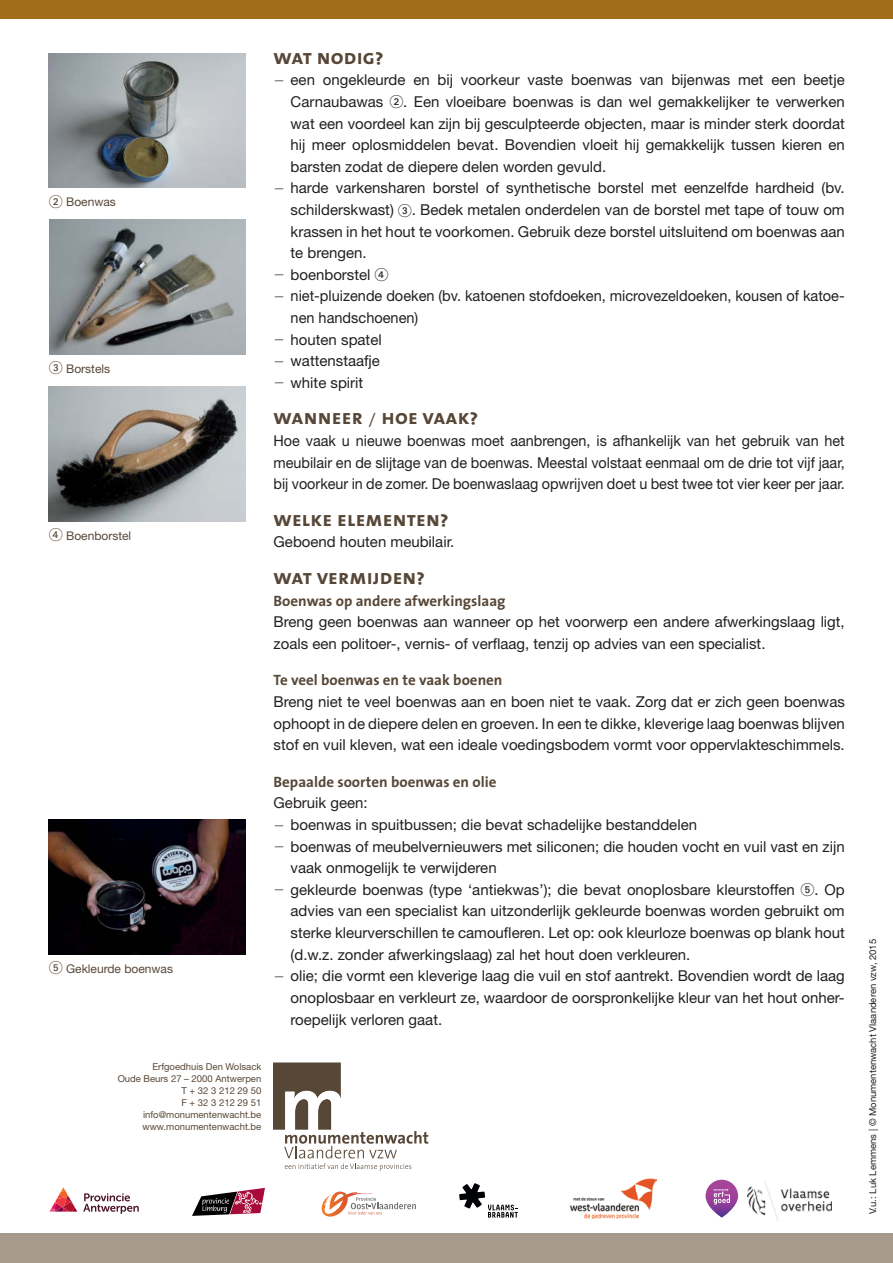
<style>
.page{position:relative;width:893px;height:1263px;background:#fff}
.page>*{position:absolute;margin:0;border:0;box-sizing:border-box;transform-origin:0 0}
.t1{font:21px "The Sans Bold Caps";letter-spacing:.01em;color:#574737}
.t2{font:15px/21.6px "Helvetica Neue LT";color:#231f20;text-align:justify}
.t3{font:15px/21.6px "Helvetica Neue LT";color:#231f20;text-align:justify;scale:.96 1}
.t4{font:700 15px "The Sans";color:#574737}
.t5{font:12px "Helvetica Neue LT";color:#574737}
.t6{font:9.45px/12.1px "Helvetica Neue LT";color:#574737;text-align:right}
.t7{font:9.45px "Helvetica Neue LT";color:#231f20}
.s1{font-family:"Deco Numbers LH Circle";font-size:13.5px}
.s2{font-weight:300;font-size:11.4px}
.s3{font-family:"The Sans Light Caps"}
</style>
<div class="page">
<svg style="left:273px;top:1062px;width:155px;height:109px"></svg>
<img style="left:569px;top:1178px;width:88px;height:40px">
<svg style="left:83px;top:1193px;width:56px;height:21px"></svg>
<svg style="left:50px;top:1187px;width:27px;height:24px"></svg>
<svg style="left:192px;top:1188px;width:73px;height:28px"></svg>
<svg style="left:322px;top:1191px;width:94px;height:25px"></svg>
<svg style="left:459px;top:1183px;width:59px;height:34px"></svg>
<svg style="left:706px;top:1180px;width:32px;height:37px"></svg>
<svg style="left:714px;top:1188px;width:16px;height:16px"></svg>
<img style="left:748px;top:1181px;width:83px;height:39px">
<div style="left:0;top:1233px;width:893px;height:30px;background:#a89a8c"></div>
<div style="left:0;top:0;width:893px;height:19px;background:#a16d1a"></div>
<img style="left:48px;top:53px;width:197px;height:135px">
<img style="left:49px;top:220px;width:196px;height:134px">
<img style="left:48px;top:387px;width:197px;height:134px">
<img style="left:48px;top:820px;width:197px;height:134px">
<p class="t5" style="left:49px;top:195px;width:68px"><span class="s1">2</span> Boenwas</p>
<p class="t5" style="left:49px;top:361px;width:62px"><span class="s1">3</span> Borstels</p>
<p class="t5" style="left:49px;top:528px;width:84px"><span class="s1">4</span> Boenborstel</p>
<p class="t5" style="left:49px;top:961px;width:125px"><span class="s1">5</span> Gekleurde boenwas</p>
<h1 class="t1" style="left:274px;top:39px;width:112px">wat nodig?</h1>
<p class="t2" style="left:291px;top:69px;width:556px;text-indent:-17px"><span class="s2">—</span> een ongekleurde en bij voorkeur vaste boenwas van bijenwas met een beetje Carnaubawas <span class="s1">2</span>. Een vloeibare boenwas is dan wel gemakkelijker te verwerken wat een voordeel kan zijn bij gesculpteerde objecten, maar is minder sterk doordat hij meer oplosmiddelen bevat. Bovendien vloeit hij gemakkelijk tussen kieren en barsten zodat de diepere delen worden gevuld.</p>
<p class="t2" style="left:291px;top:177px;width:556px;text-indent:-17px"><span class="s2">—</span> harde varkensharen borstel of synthetische borstel met eenzelfde hardheid (bv. schilderskwast) <span class="s1">3</span>. Bedek metalen onderdelen van de borstel met tape of touw om krassen in het hout te voorkomen. Gebruik deze borstel uitsluitend om boenwas aan te brengen.</p>
<p class="t2" style="left:274px;top:263px;width:116px"><span class="s2">—</span> boenborstel <span class="s1">4</span></p>
<p class="t2" style="left:291px;top:285px;width:556px;text-indent:-17px"><span class="s2">—</span> niet-pluizende doeken (bv. katoenen stofdoeken, microvezeldoeken, kousen of katoe&shy;nen handschoenen)</p>
<p class="t2" style="left:274px;top:328px;width:110px"><span class="s2">—</span> houten spatel</p>
<p class="t2" style="left:274px;top:350px;width:108px"><span class="s2">—</span> wattenstaafje</p>
<p class="t2" style="left:274px;top:371px;width:91px"><span class="s2">—</span> white spirit</p>
<h1 class="t1" style="left:274px;top:400px;width:206px">wanneer <span class="s3">/</span> hoe vaak?</h1>
<p class="t3" style="left:274px;top:430px;width:597px">Hoe vaak u nieuwe boenwas moet aanbrengen, is afhankelijk van het gebruik van het meubilair en de slijtage van de boenwas. Meestal volstaat eenmaal om de drie tot vijf jaar, bij voorkeur in de zomer. De boenwaslaag opwrijven doet u best twee tot vier keer per jaar.</p>
<h1 class="t1" style="left:274px;top:501px;width:176px">welke elementen?</h1>
<p class="t2" style="left:274px;top:531px;width:182px">Geboend houten meubilair.</p>
<h1 class="t1" style="left:274px;top:559px;width:153px">wat vermijden?</h1>
<p class="t4" style="left:274px;top:588px;width:233px">Boenwas op andere afwerkingslaag</p>
<p class="t2" style="left:274px;top:611px;width:573px">Breng geen boenwas aan wanneer op het voorwerp een andere afwerkingslaag ligt, zoals een politoer-, vernis- of verflaag, tenzij op advies van een specialist.</p>
<p class="t4" style="left:274px;top:668px;width:230px">Te veel boenwas en te vaak boenen</p>
<p class="t2" style="left:274px;top:691px;width:573px">Breng niet te veel boenwas aan en boen niet te vaak. Zorg dat er zich geen boenwas ophoopt in de diepere delen en groeven. In een te dikke, kleverige laag boenwas blijven stof en vuil kleven, wat een ideale voedingsbodem vormt voor oppervlakteschimmels.</p>
<p class="t4" style="left:274px;top:769px;width:224px">Bepaalde soorten boenwas en olie</p>
<p class="t2" style="left:274px;top:792px;width:96px">Gebruik geen:</p>
<p class="t2" style="left:274px;top:814px;width:425px"><span class="s2">—</span> boenwas in spuitbussen; die bevat schadelijke bestanddelen</p>
<p class="t2" style="left:291px;top:835px;width:556px;text-indent:-17px"><span class="s2">—</span> boenwas of meubelvernieuwers met siliconen; die houden vocht en vuil vast en zijn vaak onmogelijk te verwijderen</p>
<p class="t2" style="left:291px;top:878px;width:556px;text-indent:-17px"><span class="s2">—</span> gekleurde boenwas (type ‘antiekwas’); die bevat onoplosbare kleurstoffen <span class="s1">5</span>. Op advies van een specialist kan uitzonderlijk gekleurde boenwas worden gebruikt om sterke kleurverschillen te camoufleren. Let op: ook kleurloze boenwas op blank hout (d.w.z. zonder afwerkingslaag) zal het hout doen verkleuren.</p>
<p class="t2" style="left:291px;top:965px;width:556px;text-indent:-17px"><span class="s2">—</span> olie; die vormt een kleverige laag die vuil en stof aantrekt. Bovendien wordt de laag onoplosbaar en verkleurt ze, waardoor de oorspronkelijke kleur van het hout onher&shy;roepelijk verloren gaat.</p>
<p class="t6" style="left:118px;top:1060px;width:145px">Erfgoedhuis Den Wolsack<br>Oude Beurs 27 – 2000 Antwerpen<br>T + 32 3 212 29 50<br>F + 32 3 212 29 51 info@monumentenwacht.be www.monumentenwacht.be</p>
<p class="t7" style="left:867px;top:1214px;width:277px;rotate:-90deg">V.u.: Luk Lemmens | © Monumentenwacht Vlaanderen vzw, 2015</p>
</div>
